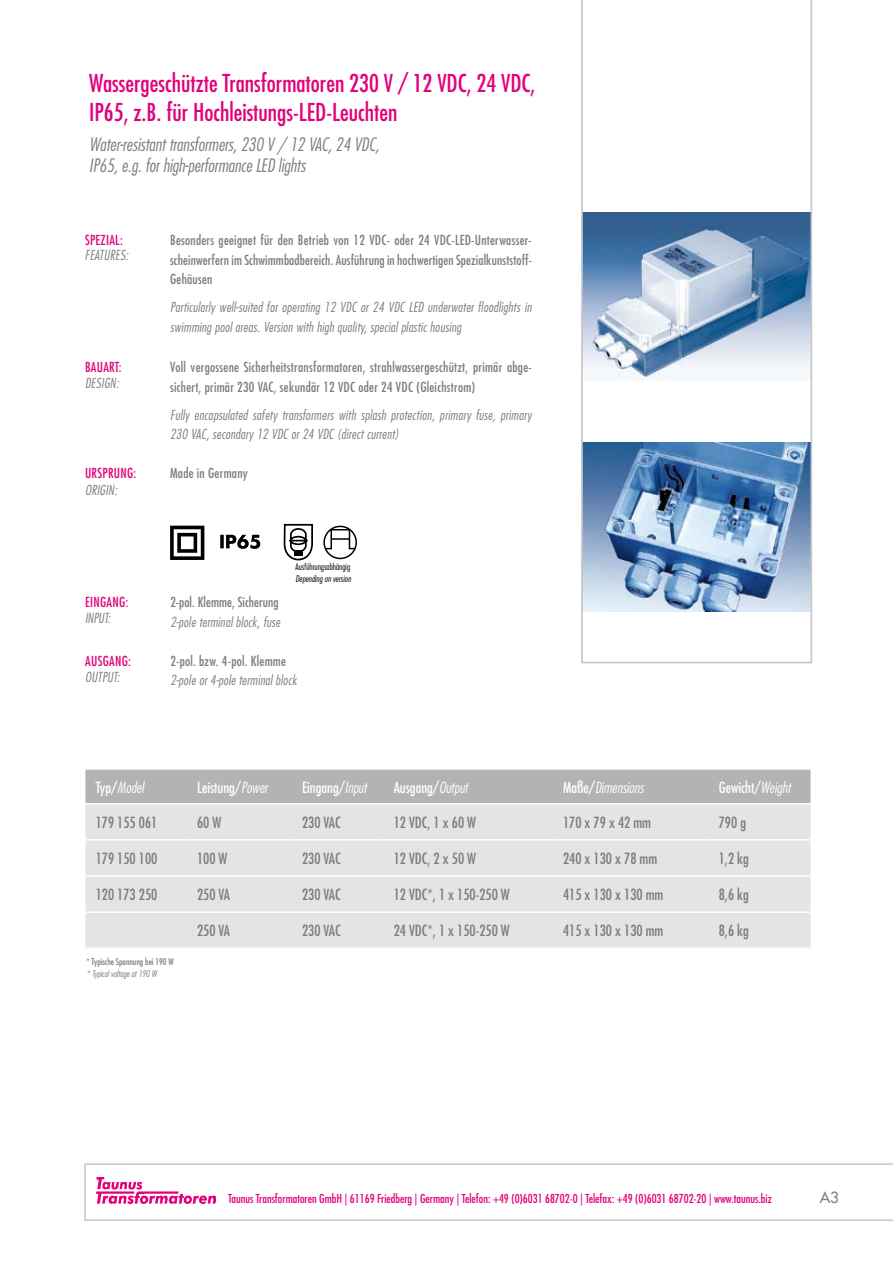
<style>
.page{position:relative;width:893px;height:1263px;background:#fff}
.page>*{position:absolute;margin:0;border:0;box-sizing:border-box;transform-origin:0 0}
.t1{font:condensed 24px/28.8px "Futura Std";color:#e2007a}
.t2{font:italic 300 condensed 18px/21px "Futura Std";color:#7b7c7e}
.t3{font:condensed 15px "Futura Std";color:#7b7c7e}
.t4{font:condensed 15px "Futura Std";color:#fff}
.t5{font:italic 300 condensed 15px "Futura Std";color:#fff}
.t6{font:500 15px "Futura Std";color:#7b7c7e}
.t7{font:italic 300 condensed 13.5px/19.5px "Futura Std";letter-spacing:.02em;color:#7b7c7e}
.t8{font:condensed 13.5px/19.5px "Futura Std";letter-spacing:.02em;color:#7b7c7e;text-align:justify}
.t9{font:condensed 13.5px "Futura Std";letter-spacing:.02em;color:#e2007a}
.t10{font:condensed 12px "Futura Std";color:#e2007a}
.t11{font:condensed 9px "Futura Std";color:#7b7c7e}
.t12{font:italic 300 condensed 9px "Futura Std";color:#7b7c7e}
.t13{font:300 condensed 9px "Futura Std";color:#000}
.t14{font:italic 300 condensed 9px "Futura Std";color:#000}
.s1{font-weight:400;font-style:normal}
.s2{font-weight:300;font-style:italic}
</style>
<div class="page">
<svg style="left:84px;top:1163px;width:809px;height:58px"></svg>
<img style="left:96px;top:1178px;width:120px;height:25px">
<svg style="left:170px;top:526px;width:34px;height:34px"></svg>
<div style="left:85px;top:770px;width:725px;height:33px;background:#b1b3b4"></div>
<div style="left:85px;top:804px;width:725px;height:143px;background:#e3e4e5"></div>
<hr style="left:85px;top:839px;width:102px;height:2px;background:#fff">
<hr style="left:187px;top:839px;width:105px;height:2px;background:#fff">
<hr style="left:292px;top:839px;width:91px;height:2px;background:#fff">
<hr style="left:383px;top:839px;width:170px;height:2px;background:#fff">
<hr style="left:553px;top:839px;width:155px;height:2px;background:#fff">
<hr style="left:708px;top:839px;width:102px;height:2px;background:#fff">
<hr style="left:85px;top:875px;width:102px;height:2px;background:#fff">
<hr style="left:187px;top:875px;width:105px;height:2px;background:#fff">
<hr style="left:292px;top:875px;width:91px;height:2px;background:#fff">
<hr style="left:383px;top:875px;width:170px;height:2px;background:#fff">
<hr style="left:553px;top:875px;width:155px;height:2px;background:#fff">
<hr style="left:708px;top:875px;width:102px;height:2px;background:#fff">
<hr style="left:85px;top:911px;width:102px;height:2px;background:#fff">
<hr style="left:187px;top:911px;width:105px;height:2px;background:#fff">
<hr style="left:292px;top:911px;width:91px;height:2px;background:#fff">
<hr style="left:383px;top:911px;width:170px;height:2px;background:#fff">
<hr style="left:553px;top:911px;width:155px;height:2px;background:#fff">
<hr style="left:708px;top:911px;width:102px;height:2px;background:#fff">
<svg style="left:220px;top:535px;width:40px;height:14px"></svg>
<svg style="left:581px;top:0;width:231px;height:663px"></svg>
<svg style="left:283px;top:523px;width:30px;height:38px"></svg>
<div style="left:323px;top:526px;width:34px;height:33px;border:2px solid #000;border-radius:50%"></div>
<svg style="left:325px;top:529px;width:30px;height:20px"></svg>
<h1 class="t1" style="left:89px;top:69px;width:448px">Wassergeschützte Transformatoren 230 V / 12 VDC, 24 VDC,<br>IP65, z.B. für Hochleistungs-LED-Leuchten</h1>
<h2 class="t2" style="left:89px;top:134px;width:291px">Water-resistant transformers, 230 V / 12 VAC, 24 VDC,<br>IP65, e.g. for high-performance LED lights</h2>
<p class="t9" style="left:85px;top:232px;width:39px">SPEZIAL:</p>
<p class="t8" style="left:170px;top:230px;width:363px">Besonders geeignet für den Betrieb von 12 VDC- oder 24 VDC-LED-Unterwasser&shy;scheinwerfern im Schwimmbadbereich. Ausführung in hochwertigen Spezialkunststoff-Gehäusen</p>
<p class="t7" style="left:170px;top:298px;width:363px">Particularly well-suited for operating 12 VDC or 24 VDC LED underwater floodlights in swimming pool areas. Version with high quality, special plastic housing</p>
<p class="t9" style="left:85px;top:359px;width:38px">BAUART:</p>
<p class="t8" style="left:170px;top:357px;width:363px">Voll vergossene Sicherheitstransformatoren, strahlwassergeschützt, primär abge&shy;sichert, primär 230 VAC, sekundär 12 VDC oder 24 VDC (Gleichstrom)</p>
<p class="t7" style="left:170px;top:405px;width:363px">Fully encapsulated safety transformers with splash protection, primary fuse, primary<br>230 VAC, secondary 12 VDC or 24 VDC (direct current)</p>
<p class="t9" style="left:85px;top:465px;width:53px">URSPRUNG:</p>
<p class="t8" style="left:170px;top:463px;width:79px">Made in Germany</p>
<p class="t7" style="left:85px;top:246px;width:45px">FEATURES:</p>
<p class="t7" style="left:85px;top:374px;width:35px">DESIGN:</p>
<p class="t7" style="left:85px;top:480px;width:34px">ORIGIN:</p>
<p class="t13" style="left:296px;top:562px;width:56px">Ausführungsabhängig</p>
<p class="t14" style="left:296px;top:573px;width:57px">Depending on version</p>
<p class="t9" style="left:85px;top:594px;width:45px">EINGANG:</p>
<p class="t8" style="left:170px;top:592px;width:110px">2-pol. Klemme, Sicherung</p>
<p class="t7" style="left:170px;top:612px;width:111px">2-pole terminal block, fuse</p>
<p class="t9" style="left:85px;top:653px;width:47px">AUSGANG:</p>
<p class="t8" style="left:170px;top:651px;width:117px">2-pol. bzw. 4-pol. Klemme</p>
<p class="t7" style="left:170px;top:671px;width:128px">2-pole or 4-pole terminal block</p>
<p class="t7" style="left:85px;top:609px;width:27px">INPUT:</p>
<p class="t7" style="left:85px;top:668px;width:36px">OUTPUT:</p>
<p class="t5" style="left:96px;top:778px;width:49px"><span class="s1">Typ/</span>Model</p>
<p class="t4" style="left:197px;top:778px;width:72px">Leistung/<span class="s2">Power</span></p>
<p class="t4" style="left:302px;top:778px;width:66px">Eingang/<span class="s2">Input</span></p>
<p class="t4" style="left:394px;top:778px;width:75px">Ausgang/<span class="s2">Output</span></p>
<p class="t5" style="left:563px;top:778px;width:82px"><span class="s1">Maße/</span>Dimensions</p>
<p class="t4" style="left:719px;top:778px;width:73px">Gewicht/<span class="s2">Weight</span></p>
<p class="t3" style="left:96px;top:813px;width:63px">179 155 061</p>
<p class="t3" style="left:197px;top:813px;width:26px">60 W</p>
<p class="t3" style="left:302px;top:813px;width:40px">230 VAC</p>
<p class="t3" style="left:394px;top:813px;width:84px">12 VDC, 1 x 60 W</p>
<p class="t3" style="left:563px;top:813px;width:90px">170 x 79 x 42 mm</p>
<p class="t3" style="left:719px;top:813px;width:29px">790 g</p>
<p class="t3" style="left:96px;top:849px;width:63px">179 150 100</p>
<p class="t3" style="left:197px;top:849px;width:32px">100 W</p>
<p class="t3" style="left:302px;top:849px;width:40px">230 VAC</p>
<p class="t3" style="left:394px;top:849px;width:84px">12 VDC, 2 x 50 W</p>
<p class="t3" style="left:563px;top:849px;width:96px">240 x 130 x 78 mm</p>
<p class="t3" style="left:719px;top:849px;width:32px">1,2 kg</p>
<p class="t3" style="left:96px;top:886px;width:63px">120 173 250</p>
<p class="t3" style="left:197px;top:886px;width:35px">250 VA</p>
<p class="t3" style="left:302px;top:886px;width:40px">230 VAC</p>
<p class="t3" style="left:394px;top:886px;width:118px">12 VDC*, 1 x 150-250 W</p>
<p class="t3" style="left:563px;top:886px;width:102px">415 x 130 x 130 mm</p>
<p class="t3" style="left:719px;top:886px;width:32px">8,6 kg</p>
<p class="t3" style="left:197px;top:922px;width:35px">250 VA</p>
<p class="t3" style="left:302px;top:922px;width:40px">230 VAC</p>
<p class="t3" style="left:394px;top:922px;width:118px">24 VDC*, 1 x 150-250 W</p>
<p class="t3" style="left:563px;top:922px;width:102px">415 x 130 x 130 mm</p>
<p class="t3" style="left:719px;top:922px;width:32px">8,6 kg</p>
<p class="t11" style="left:86px;top:956px;width:89px">* Typische Spannung bei 190 W</p>
<p class="t12" style="left:86px;top:968px;width:72px">* Typical voltage at 190 W</p>
<p class="t10" style="left:228px;top:1191px;width:545px">Taunus Transformatoren GmbH | 61169 Friedberg | Germany | Telefon: +49 (0)6031 68702-0 | Telefax: +49 (0)6031 68702-20 | www.taunus.biz</p>
<p class="t6" style="left:820px;top:1188px;width:21px">A3</p>
</div>
